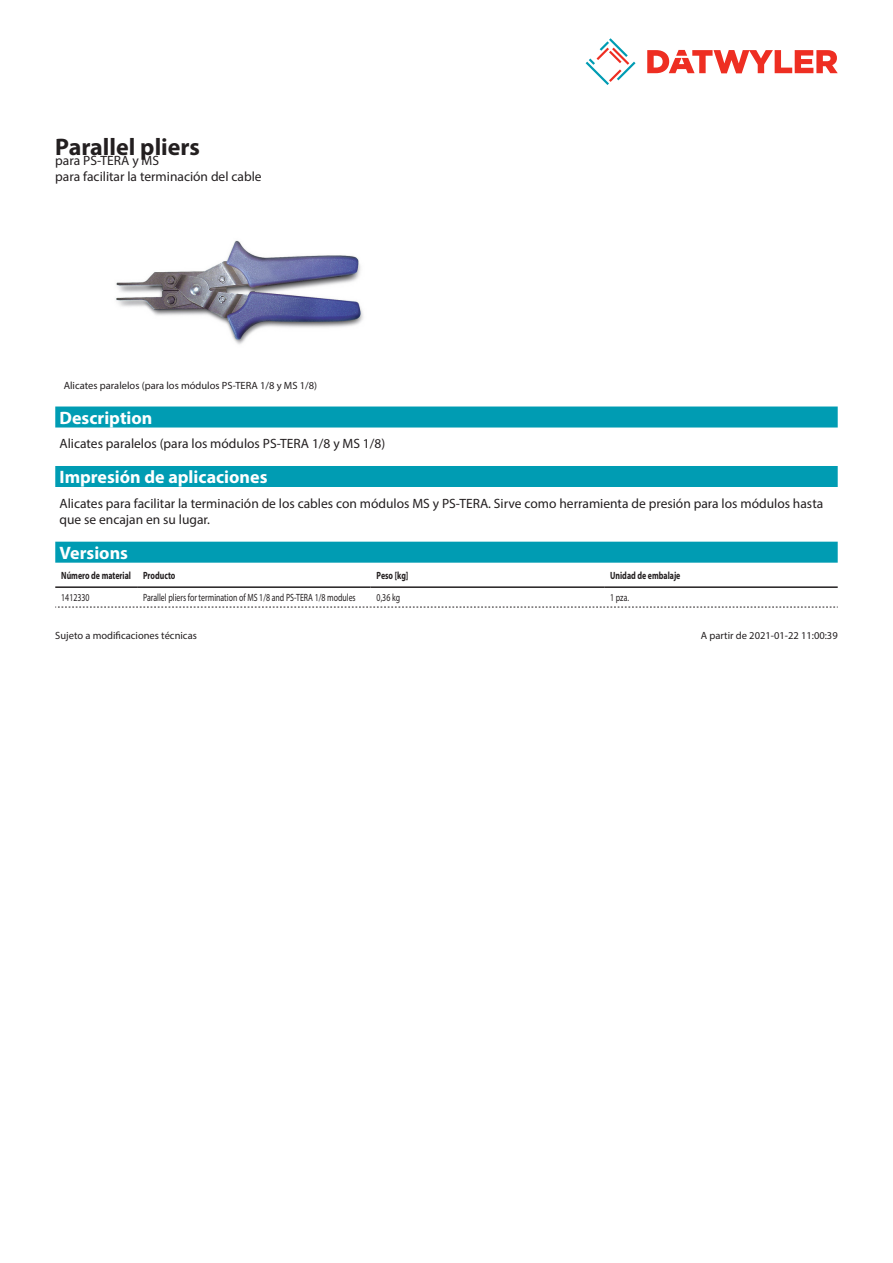
<style>
.page{position:relative;width:893px;height:1263px;background:#fff}
.page>*{position:absolute;margin:0;border:0;box-sizing:border-box;transform-origin:0 0}
.Product_Head{font:700 24px "Myriad Pro";color:#231f20}
.Standard_Head_Proper{font:700 18px "Myriad Pro";color:#fff}
.Standard_text{font:13.5px/16.2px "Myriad Pro";color:#231f20}
.myriadlight{font:10.5px "Myriad Pro";color:#231f20;scale:.75 1}
.Footnote{font:10.5px "Myriad Pro";color:#231f20}
.imagetext{font:10.5px "Myriad Pro";color:#231f20}
.myriadbold{font:700 10.5px "Myriad Pro";color:#231f20;scale:.75 1}
</style>
<div class="page">
<svg style="left:586px;top:38px;width:49px;height:47px"></svg>
<svg style="left:647px;top:50px;width:191px;height:23px"></svg>
<img style="left:116px;top:240px;width:247px;height:105px">
<div style="left:55px;top:542px;width:783px;height:21px;background:#009cb3"></div>
<hr style="left:55px;top:586px;width:82px;height:2px;background:#231f20">
<hr style="left:137px;top:586px;width:234px;height:2px;background:#231f20">
<hr style="left:371px;top:586px;width:233px;height:2px;background:#231f20">
<hr style="left:604px;top:586px;width:234px;height:2px;background:#231f20">
<svg style="left:55px;top:607px;width:783px;height:1px"></svg>
<div style="left:55px;top:406px;width:783px;height:21px;background:#009cb3"></div>
<div style="left:55px;top:466px;width:783px;height:21px;background:#009cb3"></div>
<p class="Product_Head" style="left:55px;top:131px;width:146px">Parallel pliers</p>
<p class="Standard_text" style="left:55px;top:152px;width:208px">para PS-TERA y MS<br>para facilitar la terminación del cable</p>
<p class="imagetext" style="left:64px;top:379px;width:255px">Alicates paralelos (para los módulos PS-TERA 1/8 y MS 1/8)</p>
<p class="Standard_Head_Proper" style="left:60px;top:406px;width:94px">Description</p>
<p class="Standard_text" style="left:60px;top:435px;width:327px">Alicates paralelos (para los módulos PS-TERA 1/8 y MS 1/8)</p>
<p class="Standard_Head_Proper" style="left:60px;top:465px;width:209px">Impresión de aplicaciones</p>
<p class="Standard_text" style="left:60px;top:495px;width:765px">Alicates para facilitar la terminación de los cables con módulos MS y PS-TERA. Sirve como herramienta de presión para los módulos hasta que se encajan en su lugar.</p>
<p class="Standard_Head_Proper" style="left:60px;top:541px;width:70px">Versions</p>
<p class="myriadbold" style="left:61px;top:568px;width:95px">Número de material</p>
<p class="myriadbold" style="left:143px;top:568px;width:45px">Producto</p>
<p class="myriadbold" style="left:377px;top:568px;width:44px">Peso [kg]</p>
<p class="myriadbold" style="left:610px;top:568px;width:95px">Unidad de embalaje</p>
<p class="myriadlight" style="left:61px;top:591px;width:39px">1412330</p>
<p class="myriadlight" style="left:143px;top:591px;width:285px">Parallel pliers for termination of MS 1/8 and PS-TERA 1/8 modules</p>
<p class="myriadlight" style="left:377px;top:591px;width:33px">0,36 kg</p>
<p class="myriadlight" style="left:610px;top:591px;width:27px">1 pza.</p>
<p class="Footnote" style="left:55px;top:629px;width:143px">Sujeto a modificaciones técnicas</p>
<p class="Footnote" style="left:701px;top:629px;width:138px">A partir de 2021-01-22 11:00:39</p>
</div>
